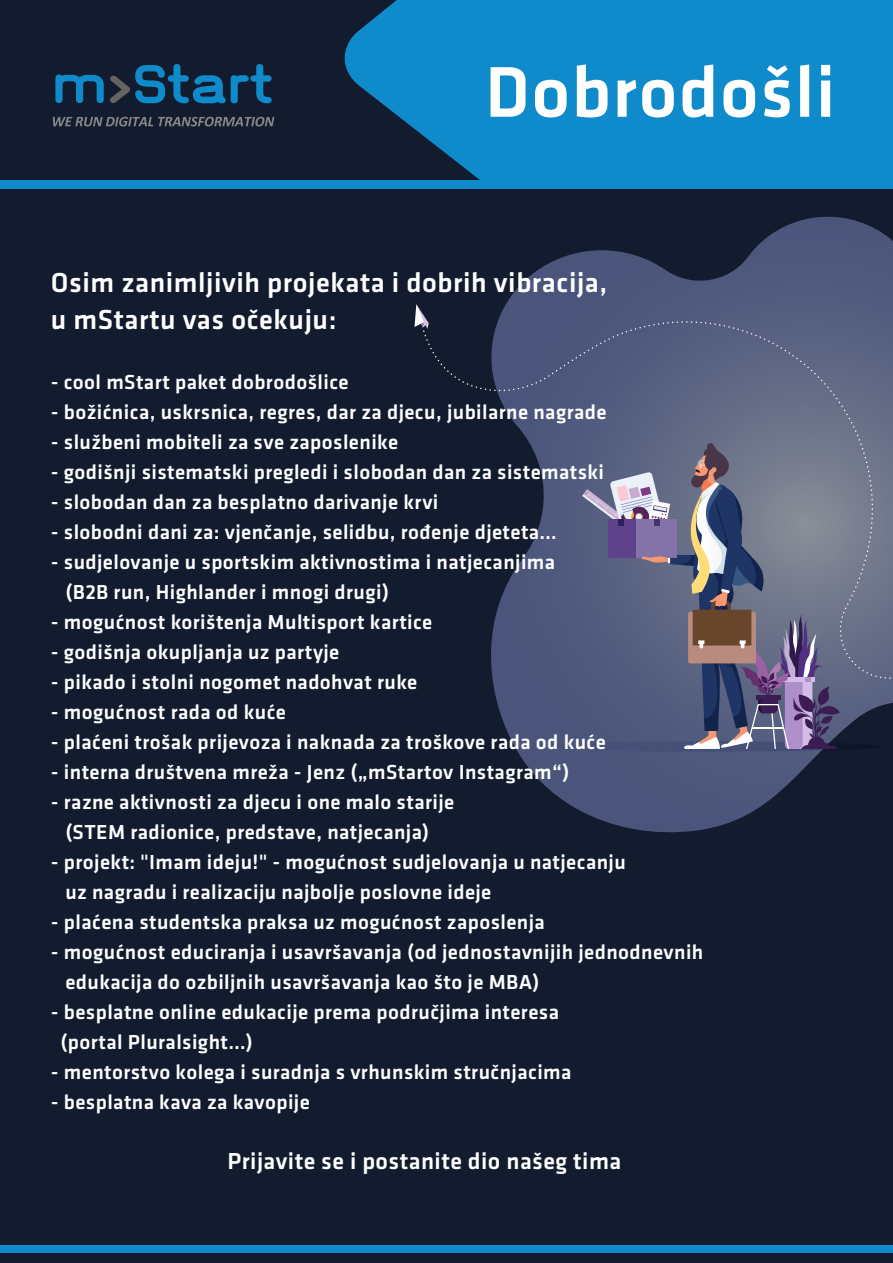
<style>
.page{position:relative;width:893px;height:1263px;background:#fff}
.page>*{position:absolute;margin:0;border:0;box-sizing:border-box;transform-origin:0 0}
.t1{font:500 74.4px "Klavika";letter-spacing:.02em;color:#fff}
.t2{font:500 28.5px/37.5px "Klavika";letter-spacing:.02em;color:#fff}
.t3{font:500 24px "Klavika";letter-spacing:.02em;color:#fff}
.t4{font:500 21px/30px "Klavika";letter-spacing:.02em;color:#fff}
</style>
<div class="page">
<div style="left:0;top:181px;width:893px;height:1082px;background:#121c2e"></div>
<svg style="left:492px;top:217px;width:401px;height:615px"></svg>
<svg style="left:423px;top:321px;width:470px;height:358px"></svg>
<svg style="left:531px;top:741px;width:352px;height:11px"></svg>
<svg style="left:414px;top:304px;width:15px;height:25px"></svg>
<svg style="left:582px;top:443px;width:258px;height:306px;background:#6b6c86"></svg>
<div style="left:0;top:0;width:892px;height:182px;background:#121c2e"></div>
<div style="left:0;top:1245px;width:893px;height:7px;background:#0f8acb"></div>
<svg style="left:345px;top:0;width:548px;height:181px;background:#0f80bd"></svg>
<svg style="left:55px;top:75px;width:49px;height:28px"></svg>
<svg style="left:110px;top:64px;width:162px;height:39px"></svg>
<svg style="left:53px;top:117px;width:221px;height:9px"></svg>
<div style="left:0;top:181px;width:893px;height:8px;background:#0f8acb"></div>
<h1 class="t1" style="left:485px;top:52px;width:352px">Dobrodošli</h1>
<h2 class="t2" style="left:51px;top:264px;width:558px">Osim zanimljivih projekata i dobrih vibracija, u mStartu vas očekuju:</h2>
<p class="t4" style="left:51px;top:368px;width:299px">- cool mStart paket dobrodošlice</p>
<p class="t4" style="left:51px;top:398px;width:557px">- božićnica, uskrsnica, regres, dar za djecu, jubilarne nagrade</p>
<p class="t4" style="left:51px;top:428px;width:349px">- službeni mobiteli za sve zaposlenike</p>
<p class="t4" style="left:51px;top:458px;width:555px">- godišnji sistematski pregledi i slobodan dan za sistematski</p>
<p class="t4" style="left:51px;top:488px;width:389px">- slobodan dan za besplatno darivanje krvi</p>
<p class="t4" style="left:51px;top:518px;width:508px">- slobodni dani za: vjenčanje, selidbu, rođenje djeteta…</p>
<p class="t4" style="left:65px;top:548px;width:491px;text-indent:-14px">- sudjelovanje u sportskim aktivnostima i natjecanjima (B2B run, Highlander i mnogi drugi)</p>
<p class="t4" style="left:51px;top:608px;width:383px">- mogućnost korištenja Multisport kartice</p>
<p class="t4" style="left:51px;top:638px;width:290px">- godišnja okupljanja uz partyje</p>
<p class="t4" style="left:51px;top:668px;width:368px">- pikado i stolni nogomet nadohvat ruke</p>
<p class="t4" style="left:51px;top:698px;width:237px">- mogućnost rada od kuće</p>
<p class="t4" style="left:51px;top:728px;width:557px">- plaćeni trošak prijevoza i naknada za troškove rada od kuće</p>
<p class="t4" style="left:51px;top:758px;width:520px">- interna društvena mreža - Jenz („mStartov Instagram“)</p>
<p class="t4" style="left:51px;top:788px;width:405px;text-align:center">- razne aktivnosti za djecu i one malo starije (STEM radionice, predstave, natjecanja)</p>
<p class="t4" style="left:65px;top:848px;width:562px;text-indent:-14px">- projekt: "Imam ideju!" - mogućnost sudjelovanja u natjecanju uz nagradu i realizaciju najbolje poslovne ideje</p>
<p class="t4" style="left:51px;top:908px;width:496px">- plaćena studentska praksa uz mogućnost zaposlenja</p>
<p class="t4" style="left:65px;top:938px;width:640px;text-indent:-14px">- mogućnost educiranja i usavršavanja (od jednostavnijih jednodnevnih edukacija do ozbiljnih usavršavanja kao što je MBA)</p>
<p class="t4" style="left:61px;top:998px;width:500px;text-indent:-10px">- besplatne online edukacije prema područjima interesa (portal Pluralsight…)</p>
<p class="t4" style="left:51px;top:1058px;width:522px">- mentorstvo kolega i suradnja s vrhunskim stručnjacima</p>
<p class="t4" style="left:51px;top:1088px;width:260px">- besplatna kava za kavopije</p>
<p class="t3" style="left:227px;top:1148px;width:395px">Prijavite se i postanite dio našeg tima</p>
</div>
